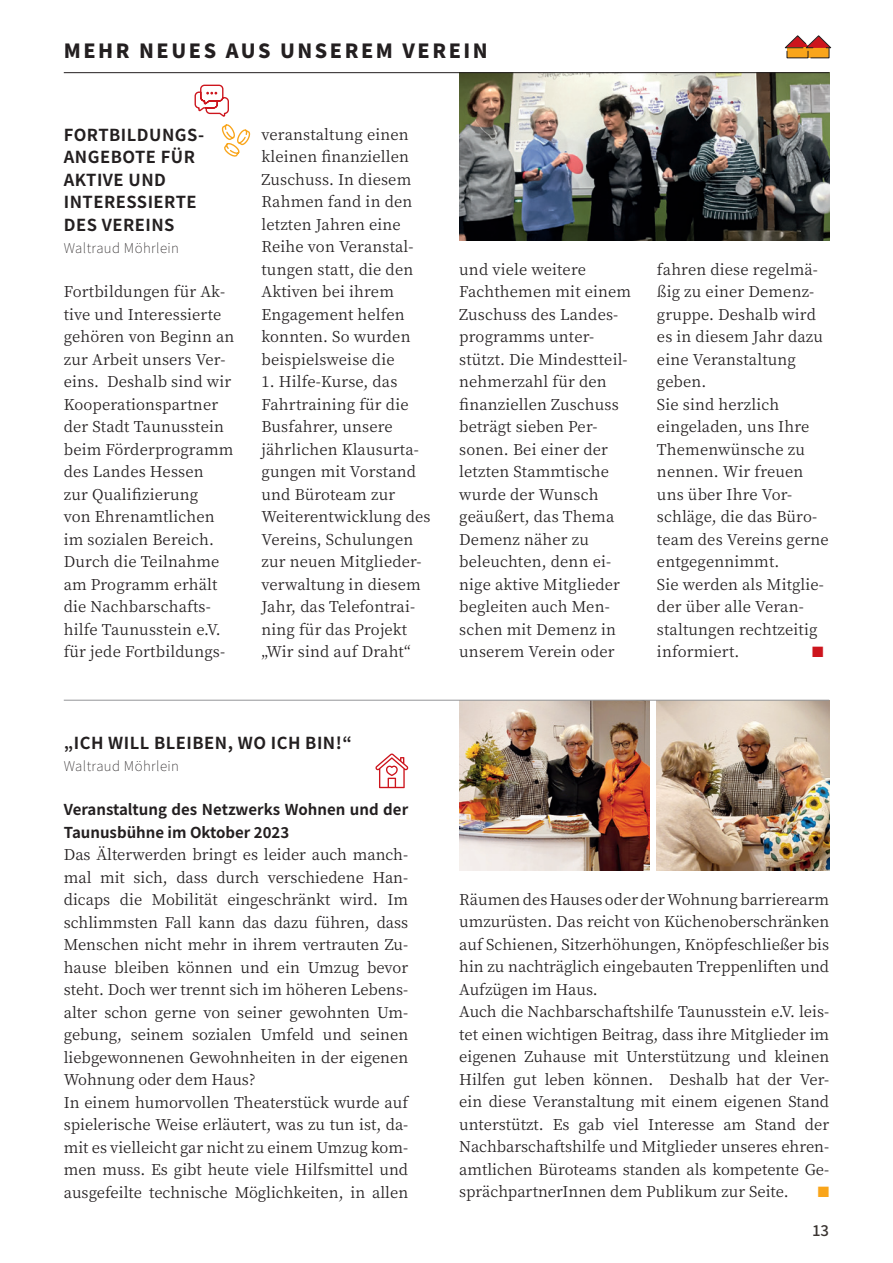
<style>
.page{position:relative;width:893px;height:1263px;background:#fff}
.page>*{position:absolute;margin:0;border:0;box-sizing:border-box;transform-origin:0 0}
.t1{font:900 19.5px "Noto Sans JP";letter-spacing:.13em;color:#231f20}
.t2{font:700 16.5px/22.5px "Noto Sans JP";letter-spacing:.03em;color:#231f20}
.t3{font:15px/22.5px "Noto Serif JP";color:#231f20}
.t4{font:700 15px/22.5px "Noto Sans JP";color:#231f20}
.t5{font:500 15px "Noto Sans JP";color:#3b3532}
.t6{font:15px "Zapf Dingbats ITC";color:#cd151d}
.t7{font:15px "Zapf Dingbats ITC";color:#f9a51b}
.t8{font:100 13.5px "Noto Sans JP";letter-spacing:.03em;color:#231f20}
</style>
<div class="page">
<svg style="left:784px;top:35px;width:47px;height:23px"></svg>
<img style="left:459px;top:73px;width:370px;height:167px">
<img style="left:657px;top:701px;width:172px;height:169px">
<img style="left:459px;top:701px;width:190px;height:169px">
<svg style="left:194px;top:84px;width:35px;height:32px"></svg>
<svg style="left:221px;top:124px;width:30px;height:33px"></svg>
<svg style="left:375px;top:753px;width:33px;height:35px"></svg>
<hr style="left:64px;top:700px;width:765px;height:1px;background:#939598">
<hr style="left:64px;top:72px;width:765px;height:1px;background:#231f20">
<h1 class="t1" style="left:64px;top:40px;width:426px">MEHR NEUES AUS UNSEREM VEREIN</h1>
<p class="t2" style="left:64px;top:124px;width:142px">FORTBILDUNGS-<br>ANGEBOTE FÜR<br>AKTIVE UND<br>INTERESSIERTE<br>DES VEREINS</p>
<p class="t8" style="left:64px;top:241px;width:117px">Waltraud Möhrlein</p>
<p class="t3" style="left:64px;top:281px;width:172px">Fortbildungen für Ak&shy;tive und Interessierte gehören von Beginn an zur Arbeit unsers Ver&shy;eins. Deshalb sind wir<br>Kooperationspartner der Stadt Taunusstein beim Förderprogramm des Landes Hessen<br>zur Qualifizierung<br>von Ehrenamtlichen im sozialen Bereich.<br>Durch die Teilnahme am Programm erhält die Nachbarschafts&shy;hilfe Taunusstein e.V. für jede Fortbildungs-</p>
<p class="t3" style="left:261px;top:123px;width:154px">veranstaltung einen kleinen finanziellen<br>Zuschuss. In diesem<br>Rahmen fand in den letzten Jahren eine<br>Reihe von Veranstal&shy;tungen statt, die den<br>Aktiven bei ihrem<br>Engagement helfen konnten. So wurden beispielsweise die</p>
<p class="t3" style="left:261px;top:371px;width:171px">1. Hilfe-Kurse, das<br>Fahrtraining für die<br>Busfahrer, unsere jährlichen Klausurta&shy;gungen mit Vorstand und Büroteam zur<br>Weiterentwicklung des<br>Vereins, Schulungen zur neuen Mitglieder&shy;verwaltung in diesem<br>Jahr, das Telefontrai&shy;ning für das Projekt „Wir sind auf Draht“</p>
<p class="t3" style="left:459px;top:258px;width:174px">und viele weitere<br>Fachthemen mit einem<br>Zuschuss des Landes&shy;programms unter&shy;stützt. Die Mindestteil&shy;nehmerzahl für den finanziellen Zuschuss beträgt sieben Per&shy;sonen. Bei einer der letzten Stammtische wurde der Wunsch geäußert, das Thema<br>Demenz näher zu beleuchten, denn ei&shy;nige aktive Mitglieder begleiten auch Men&shy;schen mit Demenz in unserem Verein oder</p>
<p class="t3" style="left:657px;top:258px;width:173px">fahren diese regelmä&shy;ßig zu einer Demenz&shy;gruppe. Deshalb wird es in diesem Jahr dazu eine Veranstaltung geben.<br>Sie sind herzlich eingeladen, uns Ihre<br>Themenwünsche zu nennen. Wir freuen uns über Ihre Vor&shy;schläge, die das Büro&shy;team des Vereins gerne entgegennimmt.<br>Sie werden als Mitglie&shy;der über alle Veran&shy;staltungen rechtzeitig informiert.</p>
<p class="t6" style="left:812px;top:645px;width:13px">■</p>
<p class="t2" style="left:64px;top:732px;width:290px">„ICH WILL BLEIBEN, WO ICH BIN!“</p>
<p class="t8" style="left:64px;top:759px;width:117px">Waltraud Möhrlein</p>
<p class="t4" style="left:64px;top:799px;width:346px">Veranstaltung des Netzwerks Wohnen und der<br>Taunusbühne im Oktober 2023</p>
<p class="t3" style="left:64px;top:844px;width:346px">Das Älterwerden bringt es leider auch manch&shy;mal mit sich, dass durch verschiedene Han&shy;dicaps die Mobilität eingeschränkt wird. Im schlimmsten Fall kann das dazu führen, dass Menschen nicht mehr in ihrem vertrauten Zu&shy;hause bleiben können und ein Umzug bevor steht. Doch wer trennt sich im höheren Lebens&shy;alter schon gerne von seiner gewohnten Um&shy;gebung, seinem sozialen Umfeld und seinen liebgewonnenen Gewohnheiten in der eigenen Wohnung oder dem Haus?<br>In einem humorvollen Theaterstück wurde auf spielerische Weise erläutert, was zu tun ist, da&shy;mit es vielleicht gar nicht zu einem Umzug kom&shy;men muss. Es gibt heute viele Hilfsmittel und ausgefeilte technische Möglichkeiten, in allen</p>
<p class="t3" style="left:459px;top:888px;width:371px">Räumen des Hauses oder der Wohnung barrierearm umzurüsten. Das reicht von Küchenoberschränken auf Schienen, Sitzerhöhungen, Knöpfeschließer bis hin zu nachträglich eingebauten Treppenliften und Aufzügen im Haus.<br>Auch die Nachbarschaftshilfe Taunusstein e.V. leis&shy;tet einen wichtigen Beitrag, dass ihre Mitglieder im eigenen Zuhause mit Unterstützung und kleinen Hilfen gut leben können. Deshalb hat der Ver&shy;ein diese Veranstaltung mit einem eigenen Stand unterstützt. Es gab viel Interesse am Stand der Nachbarschaftshilfe und Mitglieder unseres ehren&shy;amtlichen Büroteams standen als kompetente Ge&shy;sprächpartnerInnen dem Publikum zur Seite.</p>
<p class="t7" style="left:818px;top:1185px;width:13px">■</p>
<p class="t5" style="left:812px;top:1222px;width:19px">13</p>
</div>
